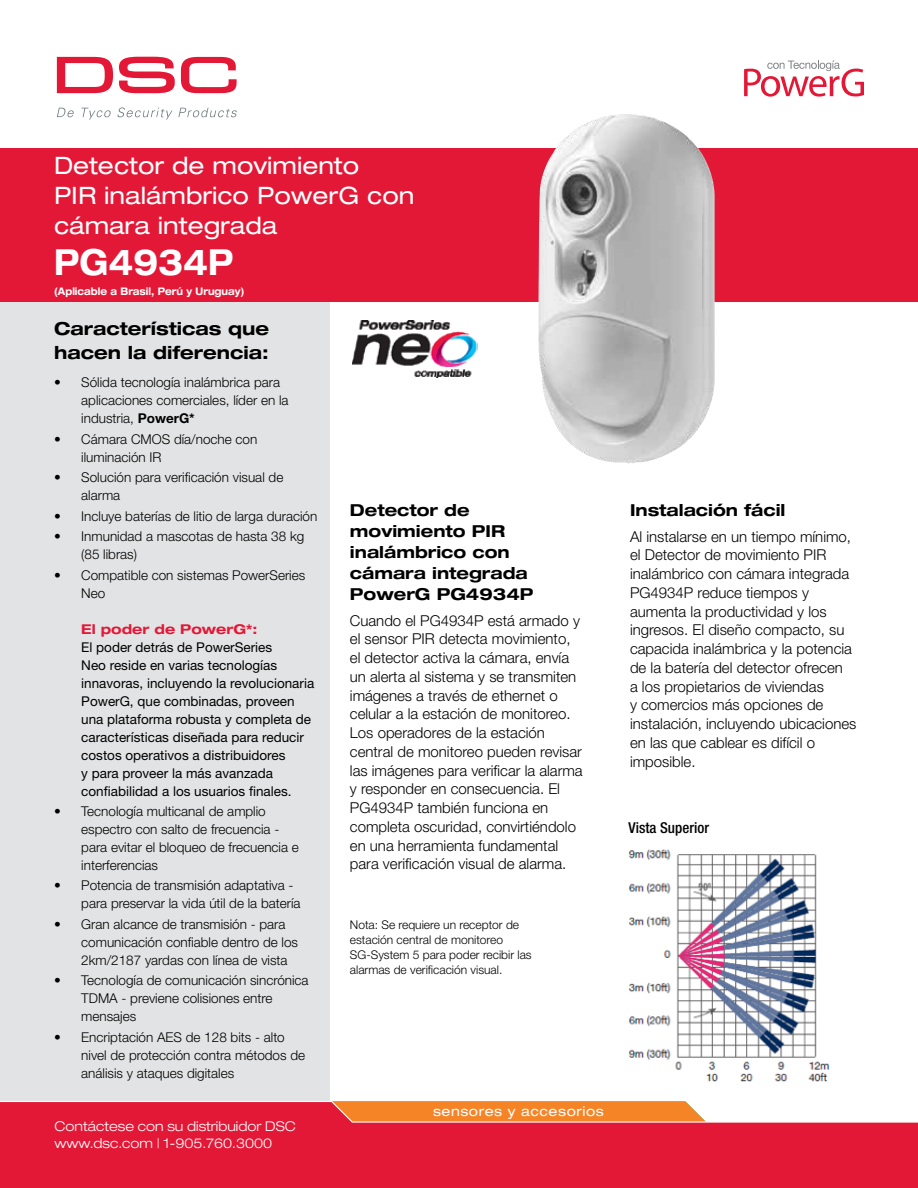
<style>
.page{position:relative;width:918px;height:1188px;background:#fff}
.page>*{position:absolute;margin:0;border:0;box-sizing:border-box;transform-origin:0 0}
.t1{font:700 expanded 36px "Helvetica Neue LT Std";color:#fff;scale:.85 1}
.t2{font:expanded 24px/30px "Helvetica Neue LT Std";color:#fff}
.t3{font:700 expanded 18px/24px "Helvetica Neue LT Std";color:#000}
.t4{font:700 expanded 16.5px/21px "Helvetica Neue LT Std";color:#000}
.t5{font:300 15px/18.8px "Helvetica Neue LT Pro";color:#000}
.t6{font:500 condensed 15px "Helvetica Neue LT Pro";color:#000}
.t7{font:300 13.5px/18px "Helvetica Neue LT Std";color:#000}
.t8{font:13.5px/18px "Helvetica Neue LT Std";color:#000}
.t9{font:300 expanded 13.5px/16.5px "Helvetica Neue LT Std";color:#fff}
.t10{font:expanded 13.5px "Helvetica Neue LT Std";letter-spacing:.04em;color:#fff}
.t11{font:700 expanded 13.5px "Helvetica Neue LT Std";color:#e31837}
.t12{font:500 expanded 13.5px "Helvetica Neue LT Std";letter-spacing:.04em;color:#fff}
.t13{font:300 12px/15px "Helvetica Neue LT Pro";color:#000}
.t14{font:700 expanded 10.5px "Helvetica Neue LT Std";color:#fff;scale:.85 1}
.s1{font-weight:700}
</style>
<div class="page">
<div style="left:0;top:162px;width:329px;height:1026px;background:#e2e3e4"></div>
<div style="left:0;top:148px;width:918px;height:154px;background:#e31837"></div>
<svg style="left:0;top:1100px;width:918px;height:88px;background:#e63445"></svg>
<svg style="left:57px;top:57px;width:56px;height:36px"></svg>
<svg style="left:119px;top:57px;width:56px;height:36px"></svg>
<svg style="left:181px;top:57px;width:56px;height:36px"></svg>
<svg style="left:57px;top:108px;width:17px;height:9px"></svg>
<svg style="left:81px;top:108px;width:30px;height:12px"></svg>
<svg style="left:117px;top:107px;width:55px;height:13px"></svg>
<svg style="left:178px;top:108px;width:59px;height:9px"></svg>
<img style="left:538px;top:115px;width:177px;height:348px">
<img style="left:352px;top:321px;width:126px;height:57px">
<svg style="left:744px;top:60px;width:120px;height:37px"></svg>
<img style="left:628px;top:849px;width:201px;height:233px">
<h2 class="t2" style="left:54px;top:150px;width:362px">Detector de movimiento<br>PIR inalámbrico PowerG con cámara integrada</h2>
<h1 class="t1" style="left:54px;top:239px;width:213px">PG4934P</h1>
<p class="t14" style="left:54px;top:285px;width:226px">(Aplicable a Brasil, Perú y Uruguay)</p>
<p class="t3" style="left:54px;top:316px;width:216px">Características que hacen la diferencia:</p>
<p class="t7" style="left:81px;top:373px;width:209px;text-indent:-27px">• Sólida tecnología inalámbrica para aplicaciones comerciales, líder en la industria, <span class="s1">PowerG*</span></p>
<p class="t7" style="left:81px;top:430px;width:178px;text-indent:-27px">• Cámara CMOS día/noche con iluminación IR</p>
<p class="t7" style="left:81px;top:468px;width:204px;text-indent:-27px">• Solución para verificación visual de alarma</p>
<p class="t7" style="left:54px;top:507px;width:265px">• Incluye baterías de litio de larga duración</p>
<p class="t7" style="left:81px;top:527px;width:225px;text-indent:-27px">• Inmunidad a mascotas de hasta 38 kg (85 libras)</p>
<p class="t7" style="left:81px;top:566px;width:226px;text-indent:-27px">• Compatible con sistemas PowerSeries<br>Neo</p>
<p class="t11" style="left:81px;top:620px;width:178px">El poder de PowerG*:</p>
<p class="t8" style="left:81px;top:638px;width:235px">El poder detrás de PowerSeries<br>Neo reside en varias tecnologías innavoras, incluyendo la revolucionaria PowerG, que combinadas, proveen una plataforma robusta y completa de características diseñada para reducir costos operativos a distribuidores<br>y para proveer la más avanzada confiabilidad a los usuarios finales.</p>
<p class="t7" style="left:81px;top:802px;width:219px;text-indent:-27px">• Tecnología multicanal de amplio espectro con salto de frecuencia - para evitar el bloqueo de frecuencia e interferencias</p>
<p class="t7" style="left:81px;top:876px;width:221px;text-indent:-27px">• Potencia de transmisión adaptativa - para preservar la vida útil de la batería</p>
<p class="t7" style="left:81px;top:915px;width:218px;text-indent:-27px">• Gran alcance de transmisión - para comunicación confiable dentro de los<br>2km/2187 yardas con línea de vista</p>
<p class="t7" style="left:81px;top:971px;width:229px;text-indent:-27px">• Tecnología de comunicación sincrónica<br>TDMA - previene colisiones entre mensajes</p>
<p class="t7" style="left:81px;top:1028px;width:225px;text-indent:-27px">• Encriptación AES de 128 bits - alto nivel de protección contra métodos de análisis y ataques digitales</p>
<p class="t9" style="left:55px;top:1118px;width:243px">Contáctese con su distribuidor DSC www.dsc.com | 1-905.760.3000</p>
<p class="t4" style="left:350px;top:499px;width:185px">Detector de movimiento PIR inalámbrico con cámara integrada<br>PowerG PG4934P</p>
<p class="t5" style="left:350px;top:611px;width:234px">Cuando el PG4934P está armado y el sensor PIR detecta movimiento, el detector activa la cámara, envía un alerta al sistema y se transmiten imágenes a través de ethernet o celular a la estación de monitoreo.<br>Los operadores de la estación central de monitoreo pueden revisar las imágenes para verificar la alarma y responder en consecuencia. El PG4934P también funciona en completa oscuridad, convirtiéndolo en una herramienta fundamental para verificación visual de alarma.</p>
<p class="t13" style="left:350px;top:917px;width:183px">Nota: Se requiere un receptor de estación central de monitoreo<br>SG-System 5 para poder recibir las alarmas de verificación visual.</p>
<p class="t12" style="left:452px;top:1102px;width:134px">communications</p>
<p class="t10" style="left:433px;top:1103px;width:172px">sensores y accesorios</p>
<p class="t4" style="left:630px;top:499px;width:157px">Instalación fácil</p>
<p class="t5" style="left:630px;top:527px;width:228px">Al instalarse en un tiempo mínimo, el Detector de movimiento PIR inalámbrico con cámara integrada<br>PG4934P reduce tiempos y aumenta la productividad y los ingresos. El diseño compacto, su capacida inalámbrica y la potencia de la batería del detector ofrecen<br>a los propietarios de viviendas<br>y comercios más opciones de instalación, incluyendo ubicaciones en las que cablear es difícil o imposible.</p>
<p class="t6" style="left:629px;top:818px;width:82px">Vista Superior</p>
</div>
